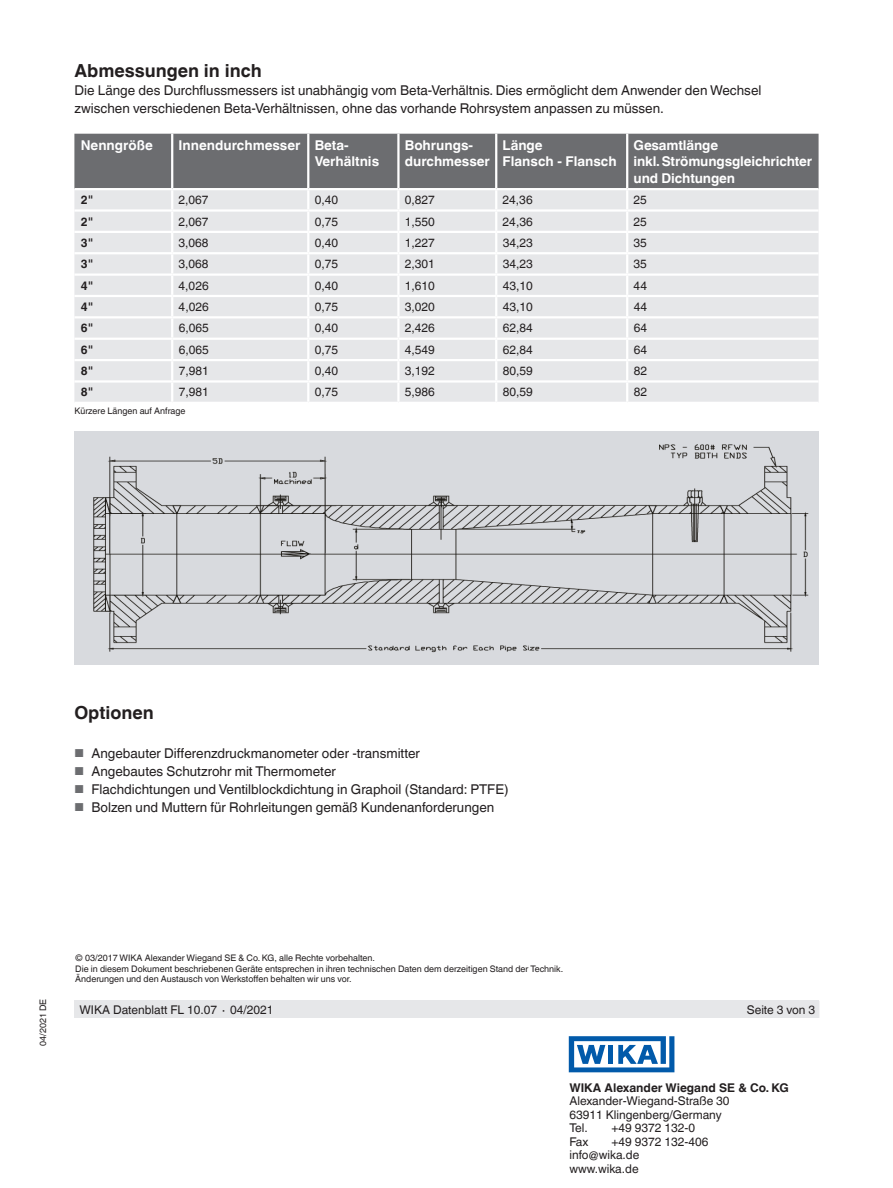
<style>
.page{position:relative;width:893px;height:1188px;background:#fff}
.page>*{position:absolute;margin:0;border:0;box-sizing:border-box;transform-origin:0 0}
.t1{font:700 18px "Helvetica World";color:#231f20}
.t2{font:13.5px/18px "Helvetica World";color:#231f20}
.t3{font:700 13.5px/16.5px "Helvetica World";letter-spacing:-.005em;color:#fff}
.t4{font:12px/13.5px "Helvetica World";color:#231f20}
.t5{font:700 12px "Helvetica World";color:#231f20}
.t6{font:9px/10.5px "Helvetica World";color:#231f20}
.s1{font-size:11.55px;color:#6c6d70}
</style>
<div class="page">
<div style="left:74px;top:1000px;width:745px;height:18px;background:#e6e7e9"></div>
<svg style="left:569px;top:1036px;width:105px;height:36px"></svg>
<div style="left:74px;top:318px;width:745px;height:84px;background:#e6e7e9"></div>
<hr style="left:626px;top:318px;width:2px;height:20px;background:#fff">
<hr style="left:172px;top:338px;width:136px;height:2px;background:#fff">
<hr style="left:308px;top:338px;width:90px;height:2px;background:#fff">
<hr style="left:398px;top:338px;width:98px;height:2px;background:#fff">
<hr style="left:496px;top:338px;width:131px;height:2px;background:#fff">
<hr style="left:627px;top:338px;width:192px;height:2px;background:#fff">
<hr style="left:172px;top:359px;width:136px;height:2px;background:#fff">
<hr style="left:308px;top:359px;width:90px;height:2px;background:#fff">
<hr style="left:398px;top:359px;width:98px;height:2px;background:#fff">
<hr style="left:496px;top:359px;width:131px;height:2px;background:#fff">
<hr style="left:627px;top:359px;width:192px;height:2px;background:#fff">
<hr style="left:172px;top:380px;width:136px;height:3px;background:#fff">
<hr style="left:308px;top:380px;width:90px;height:3px;background:#fff">
<hr style="left:398px;top:380px;width:98px;height:3px;background:#fff">
<hr style="left:496px;top:380px;width:131px;height:3px;background:#fff">
<hr style="left:627px;top:380px;width:192px;height:3px;background:#fff">
<svg style="left:626px;top:340px;width:2px;height:62px"></svg>
<hr style="left:307px;top:318px;width:2px;height:20px;background:#fff">
<hr style="left:397px;top:318px;width:3px;height:20px;background:#fff">
<hr style="left:397px;top:340px;width:3px;height:19px;background:#fff">
<hr style="left:397px;top:361px;width:3px;height:19px;background:#fff">
<svg style="left:307px;top:340px;width:2px;height:62px"></svg>
<hr style="left:397px;top:383px;width:3px;height:19px;background:#fff">
<hr style="left:171px;top:318px;width:2px;height:20px;background:#fff">
<svg style="left:171px;top:340px;width:2px;height:62px"></svg>
<svg style="left:74px;top:134px;width:745px;height:182px;background:#c4c5c7"></svg>
<hr style="left:495px;top:318px;width:2px;height:20px;background:#fff">
<svg style="left:495px;top:340px;width:2px;height:62px"></svg>
<hr style="left:74px;top:209px;width:98px;height:3px;background:#fff">
<hr style="left:74px;top:231px;width:98px;height:2px;background:#fff">
<hr style="left:74px;top:252px;width:98px;height:2px;background:#fff">
<hr style="left:74px;top:273px;width:98px;height:3px;background:#fff">
<hr style="left:74px;top:295px;width:98px;height:2px;background:#fff">
<hr style="left:74px;top:338px;width:98px;height:2px;background:#fff">
<hr style="left:74px;top:359px;width:98px;height:2px;background:#fff">
<hr style="left:74px;top:380px;width:98px;height:3px;background:#fff">
<img style="left:74px;top:432px;width:745px;height:233px">
<h1 class="t1" style="left:74px;top:60px;width:189px">Abmessungen in inch</h1>
<p class="t2" style="left:74px;top:81px;width:688px">Die Länge des Durchflussmessers ist unabhängig vom Beta-Verhältnis. Dies ermöglicht dem Anwender den Wechsel zwischen verschiedenen Beta-Verhältnissen, ohne das vorhande Rohrsystem anpassen zu müssen.</p>
<p class="t3" style="left:81px;top:137px;width:74px">Nenngröße</p>
<p class="t3" style="left:315px;top:137px;width:66px;text-indent:-136px">Innendurchmesser Beta-<br>Verhältnis</p>
<p class="t3" style="left:405px;top:137px;width:87px">Bohrungs&shy;durchmesser</p>
<p class="t3" style="left:503px;top:137px;width:116px">Länge<br>Flansch - Flansch</p>
<p class="t3" style="left:634px;top:137px;width:180px">Gesamtlänge<br>inkl. Strömungsgleichrichter und Dichtungen</p>
<p class="t5" style="left:81px;top:193px;width:14px">2"</p>
<p class="t4" style="left:179px;top:193px;width:32px">2,067</p>
<p class="t4" style="left:315px;top:193px;width:25px">0,40</p>
<p class="t4" style="left:405px;top:193px;width:32px">0,827</p>
<p class="t4" style="left:503px;top:193px;width:32px">24,36</p>
<p class="t4" style="left:634px;top:193px;width:15px">25</p>
<p class="t5" style="left:81px;top:214px;width:14px">2"</p>
<p class="t4" style="left:179px;top:215px;width:32px">2,067</p>
<p class="t4" style="left:315px;top:215px;width:25px">0,75</p>
<p class="t4" style="left:405px;top:215px;width:32px">1,550</p>
<p class="t4" style="left:503px;top:215px;width:32px">24,36</p>
<p class="t4" style="left:634px;top:215px;width:15px">25</p>
<p class="t5" style="left:81px;top:236px;width:14px">3"</p>
<p class="t4" style="left:179px;top:236px;width:32px">3,068</p>
<p class="t4" style="left:315px;top:236px;width:25px">0,40</p>
<p class="t4" style="left:405px;top:236px;width:32px">1,227</p>
<p class="t4" style="left:503px;top:236px;width:32px">34,23</p>
<p class="t4" style="left:634px;top:236px;width:15px">35</p>
<p class="t5" style="left:81px;top:257px;width:14px">3"</p>
<p class="t4" style="left:179px;top:257px;width:32px">3,068</p>
<p class="t4" style="left:315px;top:257px;width:25px">0,75</p>
<p class="t4" style="left:405px;top:257px;width:32px">2,301</p>
<p class="t4" style="left:503px;top:257px;width:32px">34,23</p>
<p class="t4" style="left:634px;top:257px;width:15px">35</p>
<p class="t5" style="left:81px;top:278px;width:14px">4"</p>
<p class="t4" style="left:179px;top:279px;width:32px">4,026</p>
<p class="t4" style="left:315px;top:279px;width:25px">0,40</p>
<p class="t4" style="left:405px;top:279px;width:32px">1,610</p>
<p class="t4" style="left:503px;top:279px;width:32px">43,10</p>
<p class="t4" style="left:634px;top:279px;width:15px">44</p>
<p class="t5" style="left:81px;top:300px;width:14px">4"</p>
<p class="t4" style="left:179px;top:300px;width:32px">4,026</p>
<p class="t4" style="left:315px;top:300px;width:25px">0,75</p>
<p class="t4" style="left:405px;top:300px;width:32px">3,020</p>
<p class="t4" style="left:503px;top:300px;width:32px">43,10</p>
<p class="t4" style="left:634px;top:300px;width:15px">44</p>
<p class="t5" style="left:81px;top:321px;width:14px">6"</p>
<p class="t4" style="left:179px;top:321px;width:32px">6,065</p>
<p class="t4" style="left:315px;top:321px;width:25px">0,40</p>
<p class="t4" style="left:405px;top:321px;width:32px">2,426</p>
<p class="t4" style="left:503px;top:321px;width:32px">62,84</p>
<p class="t4" style="left:634px;top:321px;width:15px">64</p>
<p class="t5" style="left:81px;top:343px;width:14px">6"</p>
<p class="t4" style="left:179px;top:343px;width:32px">6,065</p>
<p class="t4" style="left:315px;top:343px;width:25px">0,75</p>
<p class="t4" style="left:405px;top:343px;width:32px">4,549</p>
<p class="t4" style="left:503px;top:343px;width:32px">62,84</p>
<p class="t4" style="left:634px;top:343px;width:15px">64</p>
<p class="t5" style="left:81px;top:364px;width:14px">8"</p>
<p class="t4" style="left:179px;top:364px;width:32px">7,981</p>
<p class="t4" style="left:315px;top:364px;width:25px">0,40</p>
<p class="t4" style="left:405px;top:364px;width:32px">3,192</p>
<p class="t4" style="left:503px;top:364px;width:32px">80,59</p>
<p class="t4" style="left:634px;top:364px;width:15px">82</p>
<p class="t5" style="left:81px;top:385px;width:14px">8"</p>
<p class="t4" style="left:179px;top:386px;width:32px">7,981</p>
<p class="t4" style="left:315px;top:386px;width:25px">0,75</p>
<p class="t4" style="left:405px;top:386px;width:32px">5,986</p>
<p class="t4" style="left:503px;top:386px;width:32px">80,59</p>
<p class="t4" style="left:634px;top:386px;width:15px">82</p>
<p class="t6" style="left:74px;top:406px;width:113px">Kürzere Längen auf Anfrage</p>
<h1 class="t1" style="left:74px;top:702px;width:81px">Optionen</h1>
<p class="t2" style="left:74px;top:744px;width:347px"><span class="s1">■</span> Angebauter Differenzdruckmanometer oder -transmitter</p>
<p class="t2" style="left:74px;top:762px;width:263px"><span class="s1">■</span> Angebautes Schutzrohr mit Thermometer</p>
<p class="t2" style="left:74px;top:780px;width:436px"><span class="s1">■</span> Flachdichtungen und Ventilblockdichtung in Graphoil (Standard: PTFE)</p>
<p class="t2" style="left:74px;top:798px;width:421px"><span class="s1">■</span> Bolzen und Muttern für Rohrleitungen gemäß Kundenanforderungen</p>
<p class="t6" style="left:38px;top:1046px;width:49px;rotate:-90deg">04/2021 DE</p>
<p class="t6" style="left:75px;top:953px;width:489px">© 03/2017 WIKA Alexander Wiegand SE &amp; Co. KG, alle Rechte vorbehalten.<br>Die in diesem Dokument beschriebenen Geräte entsprechen in ihren technischen Daten dem derzeitigen Stand der Technik.<br>Änderungen und den Austausch von Werkstoffen behalten wir uns vor.</p>
<p class="t4" style="left:80px;top:1003px;width:195px">WIKA Datenblatt FL 10.07 ∙ 04/2021</p>
<p class="t4" style="left:747px;top:1003px;width:70px">Seite 3 von 3</p>
<p class="t5" style="left:569px;top:1080px;width:221px">WIKA Alexander Wiegand SE &amp; Co. KG</p>
<p class="t4" style="left:569px;top:1094px;width:162px">Alexander-Wiegand-Straße 30<br>63911 Klingenberg/Germany<br>Tel.</p>
<p class="t4" style="left:611px;top:1121px;width:85px">+49 9372 132-0</p>
<p class="t4" style="left:569px;top:1135px;width:21px">Fax</p>
<p class="t4" style="left:569px;top:1135px;width:140px;text-indent:42px">+49 9372 132-406 info@wika.de www.wika.de</p>
</div>
